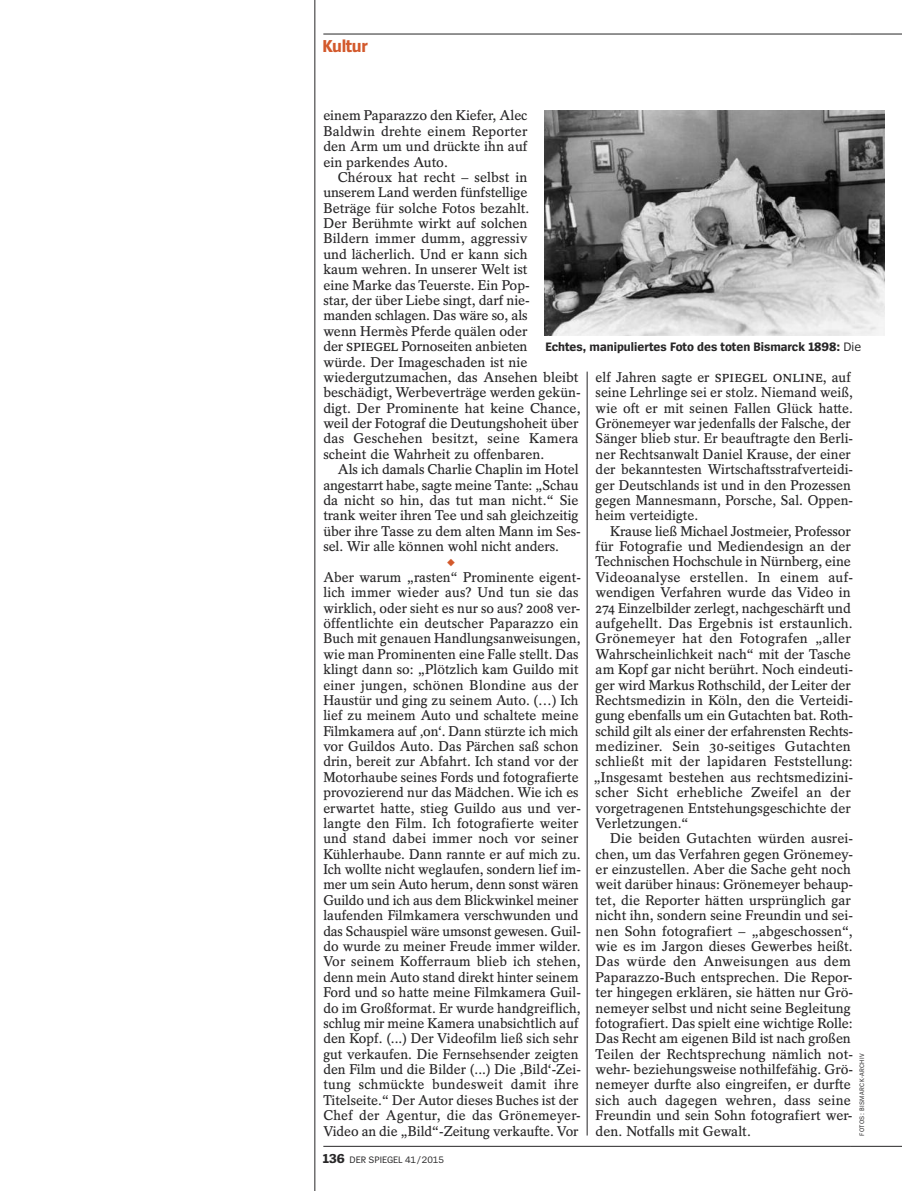
<style>
.page{position:relative;width:902px;height:1191px;background:#fff}
.page>*{position:absolute;margin:0;border:0;box-sizing:border-box;transform-origin:0 0}
.t1{font:700 18px "Spiegel Sans";letter-spacing:-.025em;color:#d3592c}
.t2{font:600 14.1px/15.5px "Spiegel Serif";color:#272627}
.t3{font:700 12.75px "Spiegel Sans";color:#272627}
.t4{font:10.8px "Spiegel Serif";color:#d3592c}
.t5{font:9.75px "Spiegel Sans";letter-spacing:-.005em;color:#272627}
.t6{font:6.75px "Spiegel Sans";letter-spacing:.05em;color:#272627}
.s1{font-size:15.75px}
.s2{font-weight:400}
.s3{font-weight:700;font-size:13.5px}
</style>
<div class="page">
<hr style="left:323px;top:34px;width:527px;height:1px;background:#272627">
<hr style="left:850px;top:34px;width:51px;height:1px;background:#272627">
<hr style="left:323px;top:1146px;width:527px;height:1px;background:#272627">
<hr style="left:850px;top:1146px;width:51px;height:1px;background:#272627">
<hr style="left:314px;top:0;width:1px;height:1191px;background:#272627">
<hr style="left:587px;top:371px;width:1px;height:764px;background:#272627">
<img style="left:544px;top:110px;width:340px;height:226px">
<p class="t1" style="left:322px;top:39px;width:47px">Kultur</p>
<p class="t2" style="left:323px;top:109px;width:206px;text-align:justify">einem Paparazzo den Kiefer, Alec Baldwin drehte einem Reporter den Arm um und drückte ihn auf ein parkendes Auto.</p>
<p class="t2" style="left:323px;top:171px;width:259px;text-indent:14px">Chéroux hat recht – selbst in unserem Land werden fünfstellige<br>Beträge für solche Fotos bezahlt.<br>Der Berühmte wirkt auf solchen<br>Bildern immer dumm, aggressiv<br>und lächerlich. Und er kann sich<br>kaum wehren. In unserer Welt ist<br>eine Marke das Teuerste. Ein Pop-<br>star, der über Liebe singt, darf nie&shy;manden schlagen. Das wäre so, als<br>wenn Hermès Pferde quälen oder<br>der <span class="s1">SPIEGEL</span> Pornoseiten anbieten<br>würde. Der Imageschaden ist nie wiedergutzumachen, das Ansehen bleibt beschädigt, Werbeverträge werden gekün&shy;digt. Der Prominente hat keine Chance, weil der Fotograf die Deutungshoheit über das Geschehen besitzt, seine Kamera scheint die Wahrheit zu offenbaren.</p>
<p class="t2" style="left:323px;top:463px;width:259px;text-indent:14px">Als ich damals Charlie Chaplin im Hotel angestarrt habe, sagte meine Tante: „Schau da nicht so hin, das tut man nicht.“ Sie trank weiter ihren Tee und sah gleichzeitig über ihre Tasse zu dem alten Mann im Ses&shy;sel. Wir alle können wohl nicht anders.</p>
<p class="t4" style="left:447px;top:559px;width:10px">◆</p>
<p class="t2" style="left:323px;top:571px;width:259px">Aber warum „rasten“ Prominente eigent&shy;lich immer wieder aus? Und tun sie das wirklich, oder sieht es nur so aus? 2008 ver&shy;öffentlichte ein deutscher Paparazzo ein Buch mit genauen Handlungsanweisungen, wie man Prominenten eine Falle stellt. Das klingt dann so: „Plötzlich kam Guildo mit einer jungen, schönen Blondine aus der Haustür und ging zu seinem Auto. (…) Ich lief zu meinem Auto und schaltete meine Filmkamera auf ‚on‘. Dann stürzte ich mich vor Guildos Auto. Das Pärchen saß schon drin, bereit zur Abfahrt. Ich stand vor der Motorhaube seines Fords und fotografierte provozierend nur das Mädchen. Wie ich es erwartet hatte, stieg Guildo aus und ver&shy;langte den Film. Ich fotografierte weiter und stand dabei immer noch vor seiner Kühlerhaube. Dann rannte er auf mich zu.<br>Ich wollte nicht weglaufen, sondern lief im&shy;mer um sein Auto herum, denn sonst wären Guildo und ich aus dem Blickwinkel meiner laufenden Filmkamera verschwunden und das Schauspiel wäre umsonst gewesen. Guil&shy;do wurde zu meiner Freude immer wilder.<br>Vor seinem Kofferraum blieb ich stehen, denn mein Auto stand direkt hinter seinem Ford und so hatte meine Filmkamera Guil&shy;do im Großformat. Er wurde handgreiflich, schlug mir meine Kamera unabsichtlich auf den Kopf. (...) Der Videofilm ließ sich sehr gut verkaufen. Die Fernsehsender zeigten den Film und die Bilder (...) Die ‚Bild‘-Zei&shy;tung schmückte bundesweit damit ihre Titelseite.“ Der Autor dieses Buches ist der Chef der Agentur, die das Grönemeyer-Video an die „Bild“-Zeitung verkaufte. Vor</p>
<p class="t3" style="left:545px;top:342px;width:317px">Echtes, manipuliertes Foto des toten Bismarck 1898: <span class="s2">Die</span></p>
<p class="t2" style="left:595px;top:371px;width:259px">elf Jahren sagte er <span class="s1">SPIEGEL ONLINE</span>, auf seine Lehrlinge sei er stolz. Niemand weiß, wie oft er mit seinen Fallen Glück hatte.<br>Grönemeyer war jedenfalls der Falsche, der Sänger blieb stur. Er beauftragte den Berli&shy;ner Rechtsanwalt Daniel Krause, der einer der bekanntesten Wirtschaftsstrafverteidi&shy;ger Deutschlands ist und in den Prozessen gegen Mannesmann, Porsche, Sal. Oppen&shy;heim verteidigte.</p>
<p class="t2" style="left:593px;top:524px;width:261px;text-indent:17px">Krause ließ Michael Jostmeier, Professor für Fotografie und Mediendesign an der Technischen Hochschule in Nürnberg, eine Videoanalyse erstellen. In einem auf&shy;wendigen Verfahren wurde das Video in 274 Einzelbilder zerlegt, nachgeschärft und aufgehellt. Das Ergebnis ist erstaunlich.<br>Grönemeyer hat den Fotografen „aller Wahrscheinlichkeit nach“ mit der Tasche am Kopf gar nicht berührt. Noch eindeuti&shy;ger wird Markus Rothschild, der Leiter der Rechtsmedizin in Köln, den die Verteidi&shy;gung ebenfalls um ein Gutachten bat. Roth&shy;schild gilt als einer der erfahrensten Rechts&shy;mediziner. Sein 30-seitiges Gutachten schließt mit der lapidaren Feststellung: „Insgesamt bestehen aus rechtsmedizini&shy;scher Sicht erhebliche Zweifel an der vorgetragenen Entstehungsgeschichte der Verletzungen.“</p>
<p class="t2" style="left:595px;top:832px;width:259px;text-indent:14px">Die beiden Gutachten würden ausrei&shy;chen, um das Verfahren gegen Grönemey&shy;er einzustellen. Aber die Sache geht noch weit darüber hinaus: Grönemeyer behaup&shy;tet, die Reporter hätten ursprünglich gar nicht ihn, sondern seine Freundin und sei&shy;nen Sohn fotografiert – „abgeschossen“, wie es im Jargon dieses Gewerbes heißt.<br>Das würde den Anweisungen aus dem Paparazzo-Buch entsprechen. Die Repor&shy;ter hingegen erklären, sie hätten nur Grö&shy;nemeyer selbst und nicht seine Begleitung fotografiert. Das spielt eine wichtige Rolle:<br>Das Recht am eigenen Bild ist nach großen Teilen der Rechtsprechung nämlich not&shy;wehr- beziehungsweise nothilfefähig. Grö&shy;nemeyer durfte also eingreifen, er durfte sich auch dagegen wehren, dass seine Freundin und sein Sohn fotografiert wer&shy;den. Notfalls mit Gewalt.</p>
<p class="t6" style="left:859px;top:1135px;width:83px;rotate:-90deg">FOTOS: BISMARCK-ARCHIV</p>
<p class="t5" style="left:323px;top:1156px;width:122px"><span class="s3">136</span> DER SPIEGEL 41/2015</p>
</div>
